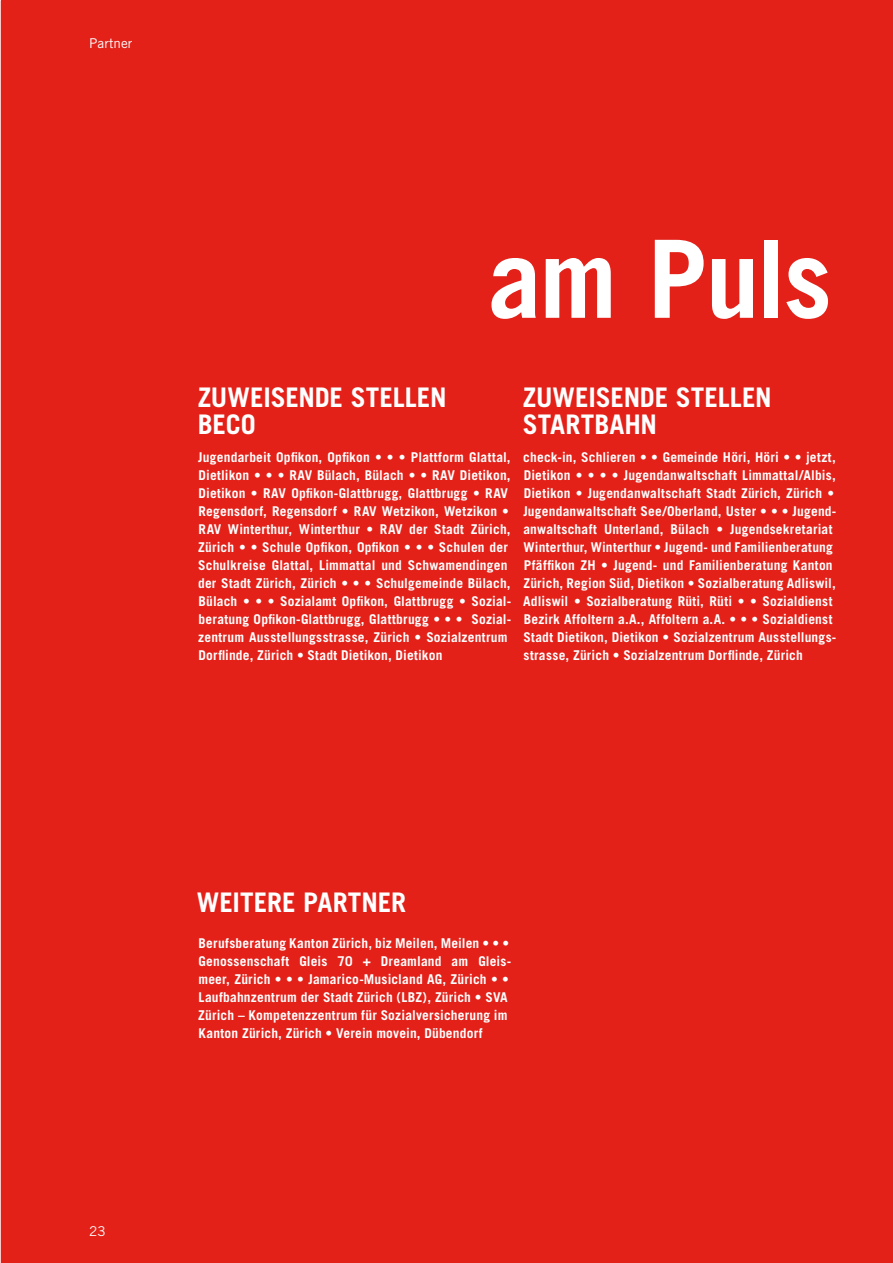
<style>
.page{position:relative;width:893px;height:1263px;background:#fff}
.page>*{position:absolute;margin:0;border:0;box-sizing:border-box;transform-origin:0 0}
.t1{font:700 108px "Trade Gothic";color:#fff}
.t2{font:700 27px/27px "Trade Gothic";letter-spacing:-.005em;color:#fff}
.t3{font:700 13.5px/18px "Trade Gothic";letter-spacing:.01em;color:#fff}
.t4{font:13.5px "Trade Gothic";color:#fff}
</style>
<div class="page">
<div style="left:2px;top:0;width:891px;height:1263px;background:#e32119"></div>
<p class="t4" style="left:89px;top:35px;width:45px">Partner</p>
<h1 class="t1" style="left:488px;top:213px;width:345px">am Puls</h1>
<h2 class="t2" style="left:198px;top:383px;width:250px">Zuweisende Stellen<br>BECO</h2>
<h2 class="t2" style="left:523px;top:383px;width:250px">Zuweisende Stellen<br>Startbahn</h2>
<p class="t3" style="left:523px;top:448px;width:315px">check-in, Schlieren • • Gemeinde Höri, Höri • • jetzt, Dietikon • • • • Jugendanwaltschaft Limmattal/Albis, Dietikon • Jugendanwaltschaft Stadt Zürich, Zürich • Jugendanwaltschaft See/Oberland, Uster • • • Jugend&shy;anwaltschaft Unterland, Bülach • Jugendsekretariat Winterthur, Winterthur • Jugend- und Familienberatung Pfäffikon ZH • Jugend- und Familienberatung Kanton Zürich, Region Süd, Dietikon • Sozialberatung Adliswil, Adliswil • Sozialberatung Rüti, Rüti • • Sozialdienst Bezirk Affoltern a.A., Affoltern a.A. • • • Sozialdienst Stadt Dietikon, Dietikon • Sozialzentrum Ausstellungs&shy;strasse, Zürich • Sozialzentrum Dorflinde, Zürich</p>
<p class="t3" style="left:198px;top:448px;width:315px">Jugendarbeit Opfikon, Opfikon • • • Plattform Glattal, Dietlikon • • • RAV Bülach, Bülach • • RAV Dietikon, Dietikon • RAV Opfikon-Glattbrugg, Glattbrugg • RAV Regensdorf, Regensdorf • RAV Wetzikon, Wetzikon • RAV Winterthur, Winterthur • RAV der Stadt Zürich, Zürich • • Schule Opfikon, Opfikon • • • Schulen der Schulkreise Glattal, Limmattal und Schwamendingen der Stadt Zürich, Zürich • • • Schulgemeinde Bülach, Bülach • • • Sozialamt Opfikon, Glattbrugg • Sozial&shy;beratung Opfikon-Glattbrugg, Glattbrugg • • • Sozial&shy;zentrum Ausstellungsstrasse, Zürich • Sozialzentrum Dorflinde, Zürich • Stadt Dietikon, Dietikon</p>
<p class="t4" style="left:89px;top:1223px;width:18px">23</p>
<h2 class="t2" style="left:197px;top:888px;width:211px">Weitere Partner</h2>
<p class="t3" style="left:198px;top:934px;width:315px">Berufsberatung Kanton Zürich, biz Meilen, Meilen • • • Genossenschaft Gleis 70 + Dreamland am Gleis&shy;meer, Zürich • • • Jamarico-Musicland AG, Zürich • • Laufbahnzentrum der Stadt Zürich (LBZ), Zürich • SVA Zürich – Kompetenzzentrum für Sozialversicherung im Kanton Zürich, Zürich • Verein movein, Dübendorf</p>
</div>
